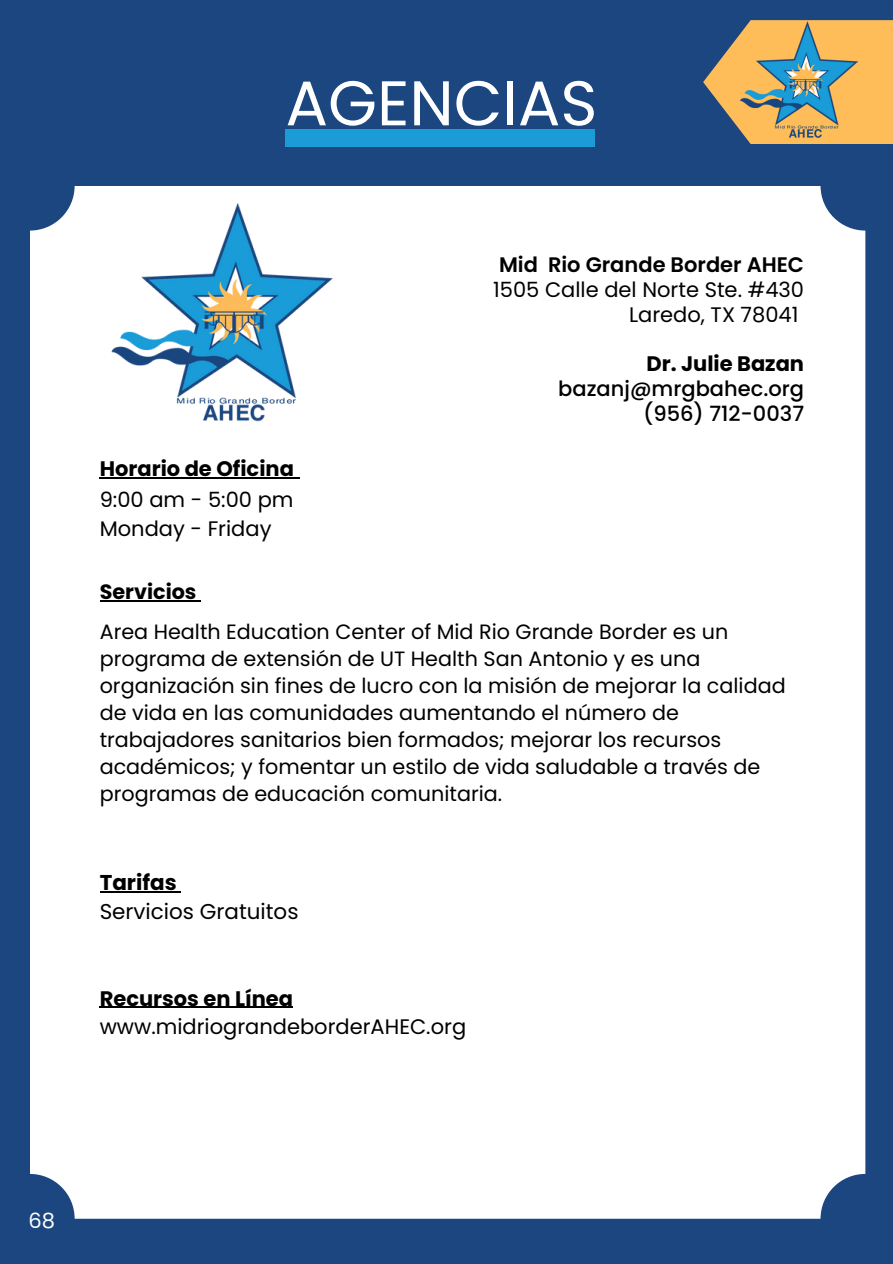
<style>
.page{position:relative;width:893px;height:1264px;background:#fff}
.page>*{position:absolute;margin:0;border:0;box-sizing:border-box;transform-origin:0 0}
.t1{font:63px "Poppins";color:#fff}
.t2{font:21.45px "Poppins";color:#000}
.t3{font:700 21.45px "Poppins";color:#000}
.t4{font:21px/24.8px "Poppins";color:#000;text-align:right}
.t5{font:500 21px/24.8px "Poppins";color:#000;text-align:right}
.t6{font:700 21px "Poppins";color:#000}
.t7{font:600 21px "Poppins";color:#000}
.t8{font:21px "Poppins";color:#fff}
.t9{font:20.7px/27px "Poppins";color:#000}
.t10{font:700 20.7px "Poppins";color:#000}
.s1{font-weight:700}
</style>
<div class="page">
<div style="left:0;top:0;width:892px;height:1263px;background:#1b467f"></div>
<div style="left:285px;top:130px;width:309px;height:17px;background:#1b9cd7"></div>
<div style="left:30px;top:186px;width:835px;height:1032px;background:#fff;border-radius:45px"></div>
<svg style="left:703px;top:20px;width:189px;height:124px"></svg>
<img style="left:737px;top:20px;width:122px;height:119px">
<hr style="left:100px;top:891px;width:77px;height:1px;background:#000">
<hr style="left:100px;top:1006px;width:193px;height:1px;background:#000">
<hr style="left:100px;top:477px;width:194px;height:1px;background:#000">
<hr style="left:100px;top:600px;width:96px;height:1px;background:#000">
<img style="left:111px;top:203px;width:222px;height:219px">
<p class="t1" style="left:285px;top:59px;width:313px">AGENCIAS</p>
<h2 class="t6" style="left:100px;top:454px;width:196px">Horario de Oficina</h2>
<p class="t4" style="left:100px;top:487px;width:195px">9:00 am - 5:00 pm</p>
<p class="t4" style="left:100px;top:516px;width:173px">Monday - Friday</p>
<p class="t7" style="left:499px;top:250px;width:306px">Mid Rio Grande Border AHEC</p>
<p class="t4" style="left:493px;top:277px;width:312px">1505 Calle del Norte Ste. #430<br>Laredo, TX 78041</p>
<p class="t5" style="left:558px;top:352px;width:247px"><span class="s1">Dr. Julie Bazan </span>bazanj@mrgbahec.org (956) 712-0037</p>
<p class="t10" style="left:100px;top:577px;width:98px">Servicios</p>
<p class="t9" style="left:100px;top:617px;width:687px">Area Health Education Center of Mid Rio Grande Border es un programa de extensión de UT Health San Antonio y es una organización sin fines de lucro con la misión de mejorar la calidad de vida en las comunidades aumentando el número de trabajadores sanitarios bien formados; mejorar los recursos académicos; y fomentar un estilo de vida saludable a través de programas de educación comunitaria.</p>
<p class="t3" style="left:100px;top:867px;width:78px">Tarifas</p>
<p class="t2" style="left:100px;top:896px;width:200px">Servicios Gratuitos</p>
<p class="t6" style="left:100px;top:983px;width:195px">Recursos en Línea</p>
<p class="t4" style="left:100px;top:1014px;width:368px">www.midriograndeborderAHEC.org</p>
<p class="t8" style="left:29px;top:1205px;width:28px">68</p>
</div>
